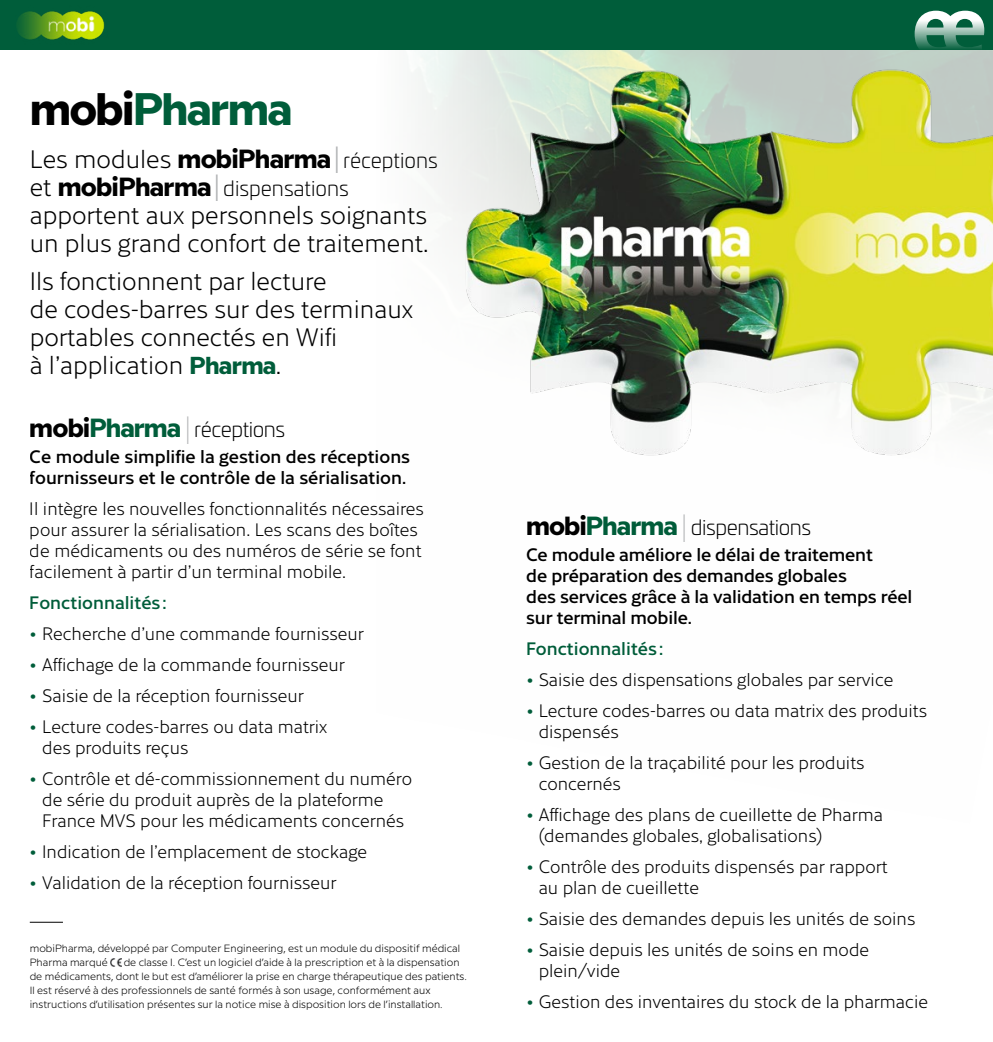
<style>
.page{position:relative;width:993px;height:1042px;background:#fff}
.page>*{position:absolute;margin:0;border:0;box-sizing:border-box;transform-origin:0 0}
.Titre_verso{font:700 45.5px "Milliard";letter-spacing:-.04em;color:#005d3a}
.Chapeau_intérieur{font:300 24.5px/28px "Cresta";color:#000}
.Chapeau_intérieur-2{font:300 21px "Univia Pro";letter-spacing:-.02em;color:#000}
.Chapeau_intérieur-3{font:300 21px "Univia Pro";color:#000}
.t1{font:300 17.5px/21px "Cresta";color:#000}
.t2{font:500 17.5px/21px "Cresta";letter-spacing:-.01em;color:#000}
.t3{font:500 17.5px "Cresta";color:#005d3a}
.t4{font:300 10.5px/14px "Milliard";color:#000}
.s1{color:#000}
.s2{font-family:"Milliard";font-weight:700;font-size:26.25px}
.s3{font-size:36.75px;color:#b1b3b4}
.s4{font-family:"Univia Pro";font-size:21px}
.s5{font-family:"Cresta";font-size:24.5px}
.s6{font-family:"Cresta";font-size:36.75px;color:#b1b3b4}
.s7{font-family:"Milliard";font-weight:700;color:#005d3a}
.s8{font-family:"Milliard";font-weight:700;font-size:26.25px;color:#005d3a}
.s9{font-family:"Milliard";font-weight:200;font-size:39.38px;color:#b1b3b4}
.s10{color:#005d3a}
</style>
<div class="page">
<img style="left:397px;top:58px;width:595px;height:403px">
<div style="left:0;top:0;width:992px;height:50px;background:#005d3a"></div>
<img style="left:17px;top:11px;width:88px;height:29px">
<svg style="left:914px;top:11px;width:69px;height:45px"></svg>
<hr style="left:30px;top:922px;width:33px;height:1px;background:#000">
<svg style="left:110px;top:958px;width:11px;height:8px"></svg>
<p class="Titre_verso" style="left:30px;top:75px;width:264px"><span class="s1">mobi</span>Pharma</p>
<p class="Chapeau_intérieur" style="left:30px;top:143px;width:409px">Les modules <span class="s2">mobiPharma</span><span class="s3">I</span> <span class="s4">réceptions</span></p>
<p class="Chapeau_intérieur-3" style="left:30px;top:173px;width:320px"><span class="s5">et</span> <span class="s2">mobiPharma</span><span class="s6">I</span> dispensations</p>
<p class="Chapeau_intérieur" style="left:30px;top:199px;width:400px">apportent aux personnels soignants un plus grand confort de traitement.</p>
<p class="Chapeau_intérieur" style="left:30px;top:265px;width:384px">Ils fonctionnent par lecture<br>de codes-barres sur des terminaux portables connectés en Wifi<br>à l’application <span class="s7">Pharma</span>.</p>
<p class="Chapeau_intérieur-2" style="left:30px;top:414px;width:257px"><span class="s2">mobi</span><span class="s8">Pharma</span><span class="s9">I</span> réceptions</p>
<p class="t2" style="left:30px;top:445px;width:382px">Ce module simplifie la gestion des réceptions fournisseurs et le contrôle de la sérialisation.</p>
<p class="t1" style="left:30px;top:497px;width:395px">Il intègre les nouvelles fonctionnalités nécessaires pour assurer la sérialisation. Les scans des boîtes de médicaments ou des numéros de série se font facilement à partir d’un terminal mobile.</p>
<p class="t3" style="left:30px;top:589px;width:138px">Fonctionnalités:</p>
<p class="t1" style="left:30px;top:622px;width:335px"><span class="s10">•</span> Recherche d’une commande fournisseur</p>
<p class="t1" style="left:30px;top:653px;width:316px"><span class="s10">•</span> Affichage de la commande fournisseur</p>
<p class="t1" style="left:30px;top:684px;width:275px"><span class="s10">•</span> Saisie de la réception fournisseur</p>
<p class="t1" style="left:42px;top:715px;width:286px;text-indent:-12px"><span class="s10">•</span> Lecture codes-barres ou data matrix des produits reçus</p>
<p class="t1" style="left:42px;top:766px;width:371px;text-indent:-12px"><span class="s10">•</span> Contrôle et dé-commissionnement du numéro de série du produit auprès de la plateforme<br>France MVS pour les médicaments concernés</p>
<p class="t1" style="left:30px;top:839px;width:339px"><span class="s10">•</span> Indication de l’emplacement de stockage</p>
<p class="t1" style="left:30px;top:870px;width:308px"><span class="s10">•</span> Validation de la réception fournisseur</p>
<p class="t4" style="left:30px;top:941px;width:431px">mobiPharma, développé par Computer Engineering, est un module du dispositif médical<br>Pharma marqué</p>
<p class="t4" style="left:30px;top:955px;width:438px;text-indent:94px">de classe I. C’est un logiciel d’aide à la prescription et à la dispensation de médicaments, dont le but est d’améliorer la prise en charge thérapeutique des patients.<br>Il est réservé à des professionnels de santé formés à son usage, conformément aux instructions d’utilisation présentes sur la notice mise à disposition lors de l’installation.</p>
<p class="Chapeau_intérieur-2" style="left:526px;top:513px;width:286px"><span class="s2">mobi</span><span class="s8">Pharma</span><span class="s9">I</span> dispensations</p>
<p class="t2" style="left:526px;top:543px;width:387px">Ce module améliore le délai de traitement<br>de préparation des demandes globales<br>des services grâce à la validation en temps réel sur terminal mobile.</p>
<p class="t3" style="left:526px;top:635px;width:138px">Fonctionnalités:</p>
<p class="t1" style="left:526px;top:668px;width:368px"><span class="s10">•</span> Saisie des dispensations globales par service</p>
<p class="t1" style="left:538px;top:699px;width:390px;text-indent:-12px"><span class="s10">•</span> Lecture codes-barres ou data matrix des produits dispensés</p>
<p class="t1" style="left:538px;top:751px;width:327px;text-indent:-12px"><span class="s10">•</span> Gestion de la traçabilité pour les produits concernés</p>
<p class="t1" style="left:538px;top:803px;width:346px;text-indent:-12px"><span class="s10">•</span> Affichage des plans de cueillette de Pharma (demandes globales, globalisations)</p>
<p class="t1" style="left:538px;top:855px;width:350px;text-indent:-12px"><span class="s10">•</span> Contrôle des produits dispensés par rapport au plan de cueillette</p>
<p class="t1" style="left:526px;top:907px;width:390px"><span class="s10">•</span> Saisie des demandes depuis les unités de soins</p>
<p class="t1" style="left:538px;top:938px;width:332px;text-indent:-12px"><span class="s10">•</span> Saisie depuis les unités de soins en mode plein/vide</p>
<p class="t1" style="left:526px;top:990px;width:403px"><span class="s10">•</span> Gestion des inventaires du stock de la pharmacie</p>
</div>
